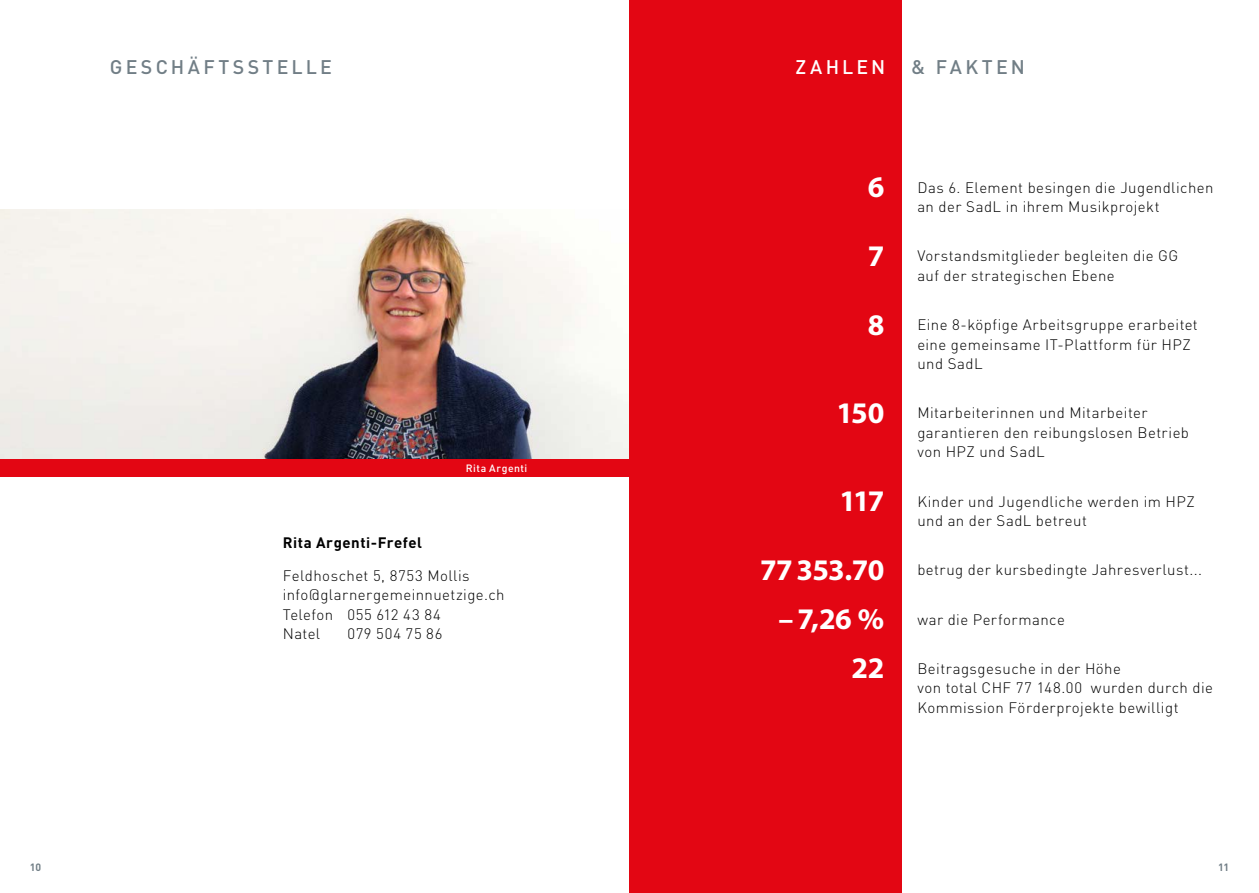
<style>
.page{position:relative;width:1259px;height:893px;background:#fff}
.page>*{position:absolute;margin:0;border:0;box-sizing:border-box;transform-origin:0 0}
.VERSAL{font:500 19.5px "DINOT";letter-spacing:.165em;color:#717e86}
.VERSAL-2{font:500 19.5px "DINOT";letter-spacing:.165em;color:#fff}
.copy{font:300 15px/19.5px "DINOT";letter-spacing:.03em;color:#000}
.copy-2{font:700 15px "DINOT";letter-spacing:.035em;color:#000}
.copy-3{font:500 10.5px "DINOT";letter-spacing:.05em;color:#fff}
.t1{font:700 10.5px "DINOT";color:#717e86}
.s1{font-family:"Myriad Pro";font-weight:700;font-size:30px;color:#fff}
</style>
<div class="page">
<img style="left:0;top:209px;width:629px;height:250px">
<div style="left:0;top:459px;width:629px;height:17px;background:#e30613"></div>
<div style="left:629px;top:0;width:272px;height:893px;background:#e30613"></div>
<p class="VERSAL" style="left:110px;top:54px;width:223px">GESCHÄFTSSTELLE</p>
<p class="VERSAL-2" style="left:795px;top:54px;width:91px">ZAHLEN</p>
<p class="VERSAL" style="left:911px;top:54px;width:115px">&amp; FAKTEN</p>
<p class="copy-3" style="left:466px;top:461px;width:63px">Rita Argenti</p>
<p class="copy-2" style="left:283px;top:533px;width:141px">Rita Argenti-Frefel</p>
<p class="copy" style="left:283px;top:565px;width:223px">Feldhoschet 5, 8753 Mollis info@glarnergemeinnuetzige.ch<br>Telefon 055 612 43 84<br>Natel</p>
<p class="copy" style="left:347px;top:623px;width:97px">079 504 75 86</p>
<p class="copy" style="left:867px;top:177px;width:347px;text-align:center"><span class="s1">6</span> Das 6. Element besingen die Jugendlichen an der SadL in ihrem Musikprojekt</p>
<p class="copy" style="left:917px;top:246px;width:262px;text-indent:-50px"><span class="s1">7</span> Vorstandsmitglieder begleiten die GG auf der strategischen Ebene</p>
<p class="copy" style="left:917px;top:314px;width:282px;text-indent:-50px"><span class="s1">8</span> Eine 8-köpfige Arbeitsgruppe erarbeitet eine gemeinsame IT-Plattform für HPZ und SadL</p>
<p class="copy" style="left:917px;top:403px;width:273px;text-indent:-81px"><span class="s1">150</span> Mitarbeiterinnen und Mitarbeiter garantieren den reibungslosen Betrieb von HPZ und SadL</p>
<p class="copy" style="left:917px;top:491px;width:279px;text-indent:-78px"><span class="s1">117</span> Kinder und Jugendliche werden im HPZ und an der SadL betreut</p>
<p class="copy" style="left:760px;top:560px;width:443px"><span class="s1">77353.70</span> betrug der kursbedingte Jahresverlust...</p>
<p class="copy" style="left:778px;top:609px;width:288px"><span class="s1">–7,26 %</span> war die Performance</p>
<p class="copy" style="left:917px;top:658px;width:297px;text-indent:-66px"><span class="s1">22</span> Beitragsgesuche in der Höhe<br>von total CHF 77 148.00 wurden durch die<br>Kommission Förderprojekte bewilligt</p>
<p class="t1" style="left:30px;top:860px;width:13px">10</p>
<p class="t1" style="left:1218px;top:860px;width:13px">11</p>
</div>
